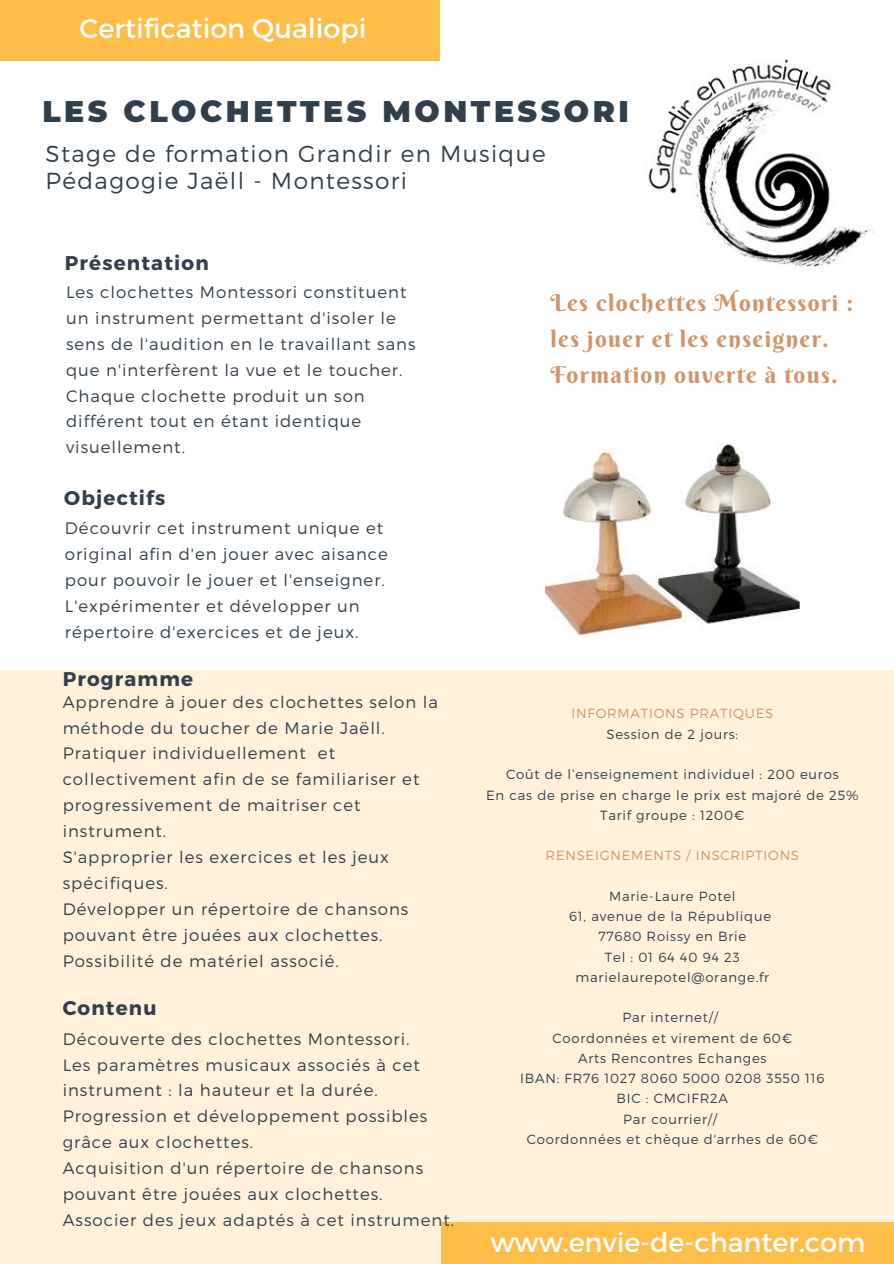
<style>
.page{position:relative;width:894px;height:1264px;background:#fff}
.page>*{position:absolute;margin:0;border:0;box-sizing:border-box;transform-origin:0 0}
.t1{font:900 29.85px "Montserrat";letter-spacing:.12em;color:#313f4c}
.t2{font:27px "Montserrat";color:#fff}
.t3{font:23.1px/36px "Berkshire Swash";letter-spacing:.06em;color:#d29468}
.t4{font:300 23.1px/27px "Montserrat";letter-spacing:.06em;color:#313f4c}
.t5{font:700 19.8px "Montserrat";letter-spacing:.06em;color:#313f4c}
.t6{font:300 16.5px/25.8px "Montserrat";letter-spacing:.06em;color:#313f4c}
.t7{font:300 13.2px "Montserrat";letter-spacing:.06em;color:#313f4c}
.t8{font:300 13.2px "Montserrat";letter-spacing:.06em;color:#d29468}
</style>
<div class="page">
<div style="left:0;top:670px;width:893px;height:593px;background:#fff1da"></div>
<img style="left:648px;top:59px;width:226px;height:212px">
<div style="left:441px;top:1221px;width:452px;height:42px;background:#ffbd4a"></div>
<div style="left:0;top:0;width:439px;height:60px;background:#ffbd4a"></div>
<img style="left:545px;top:443px;width:255px;height:194px">
<p class="t2" style="left:80px;top:11px;width:288px">Certification Qualiopi</p>
<p class="t1" style="left:42px;top:93px;width:588px">LES CLOCHETTES MONTESSORI</p>
<p class="t4" style="left:46px;top:140px;width:501px">Stage de formation Grandir en Musique<br>Pédagogie Jaëll - Montessori</p>
<p class="t5" style="left:65px;top:250px;width:145px">Présentation</p>
<p class="t6" style="left:66px;top:278px;width:351px">Les clochettes Montessori constituent un instrument permettant d'isoler le sens de l'audition en le travaillant sans que n'interfèrent la vue et le toucher.<br>Chaque clochette produit un son différent tout en étant identique visuellement.</p>
<p class="t5" style="left:64px;top:485px;width:103px">Objectifs</p>
<p class="t6" style="left:65px;top:514px;width:324px">Découvrir cet instrument unique et original afin d'en jouer avec aisance pour pouvoir le jouer et l'enseigner.<br>L'expérimenter et développer un répertoire d'exercices et de jeux.</p>
<p class="t5" style="left:63px;top:666px;width:132px">Programme</p>
<p class="t6" style="left:63px;top:688px;width:377px">Apprendre à jouer des clochettes selon la méthode du toucher de Marie Jaëll.<br>Pratiquer individuellement et collectivement afin de se familiariser et progressivement de maitriser cet instrument.<br>S'approprier les exercices et les jeux spécifiques.<br>Développer un répertoire de chansons pouvant être jouées aux clochettes.<br>Possibilité de matériel associé.</p>
<p class="t5" style="left:63px;top:995px;width:95px">Contenu</p>
<p class="t6" style="left:63px;top:1025px;width:393px">Découverte des clochettes Montessori.<br>Les paramètres musicaux associés à cet instrument : la hauteur et la durée.<br>Progression et développement possibles grâce aux clochettes.<br>Acquisition d'un répertoire de chansons pouvant être jouées aux clochettes.<br>Associer des jeux adaptés à cet instrument.</p>
<p class="t3" style="left:550px;top:284px;width:304px">Les clochettes Montessori : les jouer et les enseigner.<br>Formation ouverte à tous.</p>
<h2 class="t8" style="left:571px;top:705px;width:203px">INFORMATIONS PRATIQUES</h2>
<p class="t7" style="left:606px;top:725px;width:133px">Session de 2 jours:</p>
<h1 class="t7" style="left:506px;top:766px;width:334px">Coût de l’enseignement individuel : 200 euros</h1>
<h3 class="t7" style="left:486px;top:786px;width:374px">En cas de prise en charge le prix est majoré de 25%</h3>
<h4 class="t7" style="left:600px;top:806px;width:146px">Tarif groupe : 1200€</h4>
<h5 class="t8" style="left:545px;top:847px;width:255px">RENSEIGNEMENTS / INSCRIPTIONS</h5>
<h4 class="t7" style="left:609px;top:887px;width:128px">Marie-Laure Potel</h4>
<h5 class="t7" style="left:569px;top:907px;width:203px">61, avenue de la République</h5>
<h3 class="t7" style="left:598px;top:928px;width:149px">77680 Roissy en Brie</h3>
<p class="t7" style="left:604px;top:948px;width:136px">Tel : 01 64 40 94 23</p>
<h4 class="t7" style="left:575px;top:968px;width:195px">marielaurepotel@orange.fr</h4>
<h5 class="t7" style="left:622px;top:1009px;width:97px">Par internet//</h5>
<p class="t7" style="left:552px;top:1029px;width:241px">Coordonnées et virement de 60€</p>
<p class="t7" style="left:578px;top:1049px;width:190px">Arts Rencontres Echanges</p>
<p class="t7" style="left:520px;top:1069px;width:306px">IBAN: FR76 1027 8060 5000 0208 3550 116</p>
<p class="t7" style="left:616px;top:1090px;width:113px">BIC : CMCIFR2A</p>
<p class="t7" style="left:623px;top:1110px;width:95px">Par courrier//</p>
<h6 class="t7" style="left:526px;top:1130px;width:293px">Coordonnées et chèque d'arrhes de 60€</h6>
<h4 class="t2" style="left:490px;top:1225px;width:376px">www.envie-de-chanter.com</h4>
</div>
